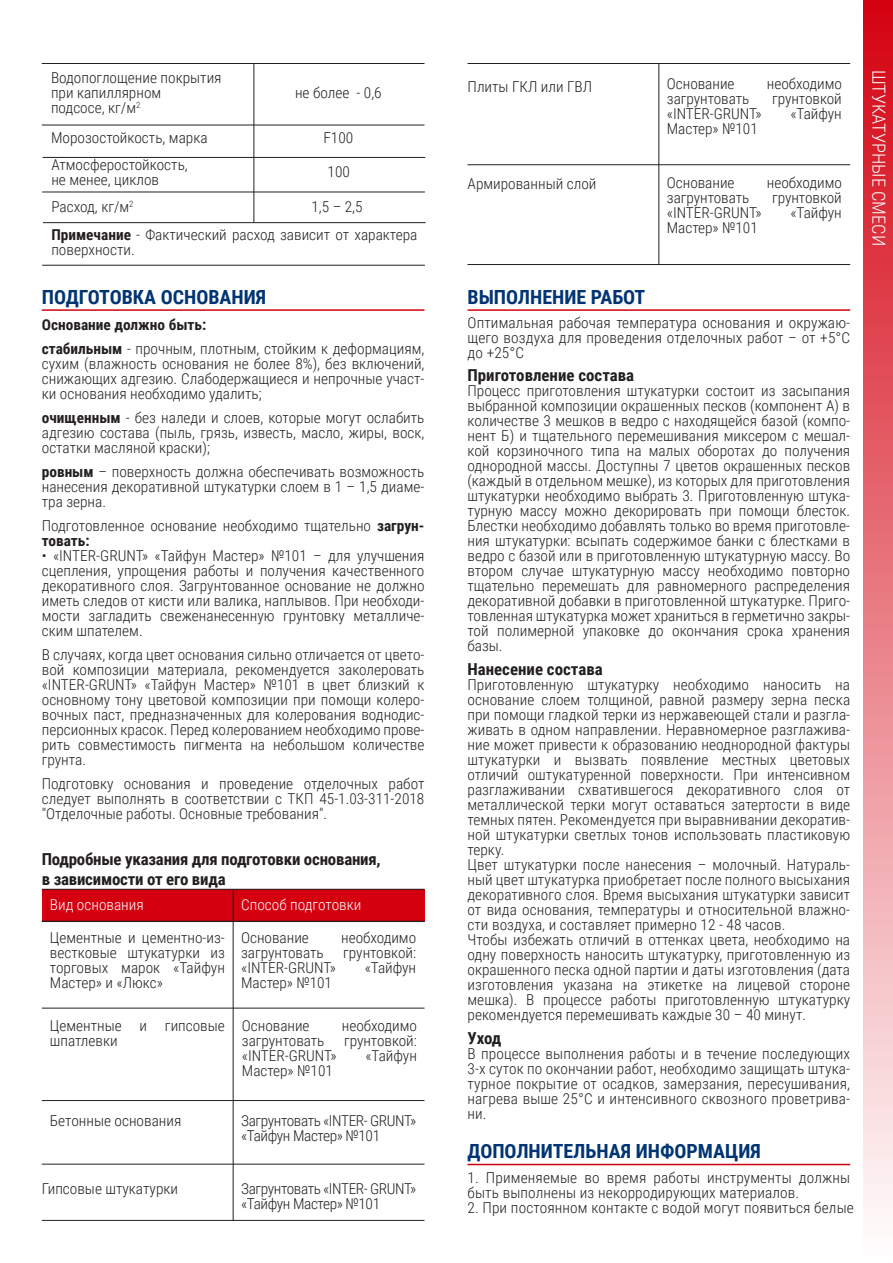
<style>
.page{position:relative;width:893px;height:1263px;background:#fff}
.page>*{position:absolute;margin:0;border:0;box-sizing:border-box;transform-origin:0 0}
.t1{font:700 19.5px "Roboto Condensed";color:#003473}
.t2{font:300 18px "Roboto Condensed";color:#fff}
.t3{font:700 16.5px/19.8px "Roboto Condensed";letter-spacing:-.01em;color:#231f20}
.t4{font:300 15px/15px "Roboto Condensed";color:#231f20;text-align:justify}
.t5{font:300 15px/15px "Roboto Condensed";letter-spacing:-.025em;color:#231f20}
.t6{font:300 15px "Roboto Condensed";color:#fff}
.s1{font-weight:700}
</style>
<div class="page">
<div style="left:863px;top:0;width:30px;height:1263px;background:linear-gradient(to bottom,#d40210,#fff)"></div>
<hr style="left:467px;top:1164px;width:383px;height:1px;background:#d4000f">
<hr style="left:467px;top:309px;width:383px;height:2px;background:#d4000f">
<hr style="left:42px;top:309px;width:382px;height:2px;background:#d4000f">
<hr style="left:467px;top:63px;width:383px;height:1px;background:#231f20">
<hr style="left:659px;top:64px;width:1px;height:200px;background:#231f20">
<hr style="left:467px;top:164px;width:383px;height:1px;background:#231f20">
<hr style="left:467px;top:264px;width:383px;height:1px;background:#231f20">
<hr style="left:254px;top:64px;width:1px;height:158px;background:#231f20">
<hr style="left:42px;top:125px;width:382px;height:1px;background:#231f20">
<hr style="left:42px;top:63px;width:382px;height:1px;background:#231f20">
<hr style="left:43px;top:157px;width:382px;height:1px;background:#231f20">
<hr style="left:42px;top:265px;width:383px;height:1px;background:#231f20">
<hr style="left:42px;top:192px;width:383px;height:1px;background:#231f20">
<hr style="left:43px;top:222px;width:383px;height:1px;background:#231f20">
<div style="left:42px;top:889px;width:211px;height:32px;background:#d4000f"></div>
<div style="left:253px;top:889px;width:171px;height:32px;background:#d4000f"></div>
<hr style="left:42px;top:1008px;width:382px;height:1px;background:#231f20">
<hr style="left:42px;top:921px;width:382px;height:1px;background:#231f20">
<hr style="left:233px;top:889px;width:1px;height:212px;background:#231f20">
<hr style="left:42px;top:889px;width:382px;height:1px;background:#231f20">
<hr style="left:42px;top:1100px;width:382px;height:1px;background:#231f20">
<hr style="left:42px;top:1164px;width:382px;height:1px;background:#231f20">
<hr style="left:42px;top:1220px;width:382px;height:1px;background:#231f20">
<hr style="left:233px;top:1100px;width:1px;height:120px;background:#231f20">
<p class="t4" style="left:51px;top:70px;width:172px;text-align:left">Водопоглощение покрытия при капиллярном<br>подсосе, кг/м<sup>2</sup></p>
<p class="t4" style="left:51px;top:130px;width:158px">Морозостойкость, марка</p>
<p class="t4" style="left:295px;top:85px;width:88px">не более - 0,6</p>
<p class="t4" style="left:323px;top:130px;width:31px">F100</p>
<p class="t4" style="left:51px;top:157px;width:138px">Атмосферостойкость, не менее, циклов</p>
<p class="t4" style="left:328px;top:164px;width:24px">100</p>
<p class="t4" style="left:51px;top:192px;width:368px;line-height:28px;text-indent:260px">1,5 – 2,5<br><span class="s1">Примечание</span> - Фактический расход зависит от характера</p>
<p class="t4" style="left:51px;top:242px;width:85px">поверхности.</p>
<p class="t4" style="left:51px;top:199px;width:84px">Расход, кг/м<sup>2</sup></p>
<h1 class="t1" style="left:42px;top:283px;width:226px">ПОДГОТОВКА ОСНОВАНИЯ</h1>
<p class="t4" style="left:42px;top:312px;width:384px;line-height:24px"><span class="s1">Основание должно быть:<br>стабильным</span> - прочным, плотным, стойким к деформациям,</p>
<p class="t4" style="left:42px;top:355px;width:384px">сухим (влажность основания не более 8%), без включений, снижающих адгезию. Слабодержащиеся и непрочные участ&shy;ки основания необходимо удалить;</p>
<p class="t4" style="left:42px;top:409px;width:384px"><span class="s1">очищенным</span> - без наледи и слоев, которые могут ослабить адгезию состава (пыль, грязь, известь, масло, жиры, воск, остатки масляной краски);</p>
<p class="t4" style="left:42px;top:463px;width:384px"><span class="s1">ровным</span> – поверхность должна обеспечивать возможность нанесения декоративной штукатурки слоем в 1 – 1,5 диаме&shy;тра зерна.</p>
<p class="t4" style="left:42px;top:517px;width:384px">Подготовленное основание необходимо тщательно <span class="s1">загрун&shy;товать:</span></p>
<p class="t4" style="left:42px;top:547px;width:384px">• «INTER-GRUNT» «Тайфун Мастер» №101 – для улучшения сцепления, упрощения работы и получения качественного декоративного слоя. Загрунтованное основание не должно иметь следов от кисти или валика, наплывов. При необходи&shy;мости загладить свеженанесенную грунтовку металличе&shy;ским шпателем.</p>
<p class="t4" style="left:42px;top:646px;width:384px">В случаях, когда цвет основания сильно отличается от цвето&shy;вой композиции материала, рекомендуется заколеровать «INTER-GRUNT» «Тайфун Мастер» №101 в цвет близкий к основному тону цветовой композиции при помощи колеро&shy;вочных паст, предназначенных для колерования воднодис&shy;персионных красок. Перед колерованием необходимо прове&shy;рить совместимость пигмента на небольшом количестве грунта.</p>
<p class="t4" style="left:42px;top:775px;width:384px">Подготовку основания и проведение отделочных работ следует выполнять в соответствии с ТКП 45-1.03-311-2018 "Отделочные работы. Основные требования".</p>
<p class="t3" style="left:42px;top:848px;width:340px">Подробные указания для подготовки основания, в зависимости от его вида</p>
<p class="t6" style="left:50px;top:894px;width:95px">Вид основания</p>
<p class="t6" style="left:241px;top:894px;width:122px">Способ подготовки</p>
<p class="t4" style="left:50px;top:929px;width:176px">Цементные и цементно-из&shy;вестковые штукатурки из торговых марок «Тайфун Мастер» и «Люкс»</p>
<p class="t4" style="left:50px;top:1017px;width:176px">Цементные и гипсовые шпатлевки</p>
<p class="t4" style="left:242px;top:1017px;width:69px">Основание</p>
<p class="t4" style="left:342px;top:1017px;width:77px">необходимо</p>
<p class="t4" style="left:241px;top:929px;width:69px">Основание</p>
<p class="t4" style="left:341px;top:929px;width:77px">необходимо</p>
<p class="t4" style="left:241px;top:944px;width:84px">загрунтовать</p>
<p class="t4" style="left:343px;top:944px;width:74px">грунтовкой:</p>
<p class="t4" style="left:241px;top:959px;width:96px">«INTER-GRUNT»</p>
<p class="t4" style="left:365px;top:959px;width:53px">«Тайфун</p>
<p class="t4" style="left:241px;top:974px;width:92px">Мастер» №101</p>
<p class="t4" style="left:242px;top:1032px;width:84px">загрунтовать</p>
<p class="t4" style="left:344px;top:1032px;width:74px">грунтовкой:</p>
<p class="t4" style="left:242px;top:1047px;width:96px">«INTER-GRUNT»</p>
<p class="t4" style="left:365px;top:1047px;width:53px">«Тайфун</p>
<p class="t4" style="left:242px;top:1062px;width:92px">Мастер» №101</p>
<p class="t4" style="left:50px;top:1113px;width:133px">Бетонные основания</p>
<p class="t4" style="left:42px;top:1180px;width:138px">Гипсовые штукатурки</p>
<p class="t5" style="left:241px;top:1113px;width:176px">Загрунтовать «INTER- GRUNT» «Тайфун Мастер» №101</p>
<p class="t5" style="left:241px;top:1180px;width:176px">Загрунтовать «INTER- GRUNT» «Тайфун Мастер» №101</p>
<p class="t4" style="left:468px;top:79px;width:126px">Плиты ГКЛ или ГВЛ</p>
<p class="t4" style="left:468px;top:176px;width:130px">Армированный слой</p>
<h1 class="t1" style="left:467px;top:283px;width:179px">ВЫПОЛНЕНИЕ РАБОТ</h1>
<p class="t4" style="left:667px;top:76px;width:69px">Основание</p>
<p class="t4" style="left:767px;top:76px;width:77px">необходимо</p>
<p class="t4" style="left:667px;top:91px;width:84px">загрунтовать</p>
<p class="t4" style="left:772px;top:91px;width:71px">грунтовкой</p>
<p class="t4" style="left:667px;top:106px;width:96px">«INTER-GRUNT»</p>
<p class="t4" style="left:790px;top:106px;width:53px">«Тайфун</p>
<p class="t4" style="left:667px;top:121px;width:92px">Мастер» №101</p>
<p class="t4" style="left:667px;top:175px;width:69px">Основание</p>
<p class="t4" style="left:767px;top:175px;width:77px">необходимо</p>
<p class="t4" style="left:667px;top:190px;width:84px">загрунтовать</p>
<p class="t4" style="left:772px;top:190px;width:71px">грунтовкой</p>
<p class="t4" style="left:667px;top:205px;width:96px">«INTER-GRUNT»</p>
<p class="t4" style="left:790px;top:205px;width:53px">«Тайфун</p>
<p class="t4" style="left:667px;top:220px;width:92px">Мастер» №101</p>
<p class="t4" style="left:467px;top:315px;width:384px">Оптимальная рабочая температура основания и окружаю&shy;щего воздуха для проведения отделочных работ – от +5°С до +25°С</p>
<p class="t3" style="left:467px;top:365px;width:168px">Приготовление состава</p>
<p class="t4" style="left:467px;top:383px;width:384px">Процесс приготовления штукатурки состоит из засыпания выбранной композиции окрашенных песков (компонент А) в количестве 3 мешков в ведро с находящейся базой (компо&shy;нент Б) и тщательного перемешивания миксером с мешал&shy;кой корзиночного типа на малых оборотах до получения однородной массы. Доступны 7 цветов окрашенных песков (каждый в отдельном мешке), из которых для приготовления штукатурки необходимо выбрать 3. Приготовленную штука&shy;турную массу можно декорировать при помощи блесток.<br>Блестки необходимо добавлять только во время приготовле&shy;ния штукатурки: всыпать содержимое банки с блестками в ведро с базой или в приготовленную штукатурную массу. Во втором случае штукатурную массу необходимо повторно тщательно перемешать для равномерного распределения декоративной добавки в приготовленной штукатурке. Приго&shy;товленная штукатурка может храниться в герметично закры&shy;той полимерной упаковке до окончания срока хранения базы.</p>
<p class="t3" style="left:467px;top:659px;width:137px">Нанесение состава</p>
<p class="t4" style="left:467px;top:677px;width:384px;text-align:left">Приготовленную штукатурку необходимо наносить на основание слоем толщиной, равной размеру зерна песка при помощи гладкой терки из нержавеющей стали и разгла&shy;живать в одном направлении. Неравномерное разглажива&shy;ние может привести к образованию неоднородной фактуры штукатурки и вызвать появление местных цветовых отличий оштукатуренной поверхности. При интенсивном разглаживании схватившегося декоративного слоя от металлической терки могут оставаться затертости в виде темных пятен. Рекомендуется при выравнивании декоратив&shy;ной штукатурки светлых тонов использовать пластиковую терку.<br>Цвет штукатурки после нанесения – молочный. Натураль&shy;ный цвет штукатурка приобретает после полного высыхания декоративного слоя. Время высыхания штукатурки зависит от вида основания, температуры и относительной влажно&shy;сти воздуха, и составляет примерно 12 - 48 часов.<br>Чтобы избежать отличий в оттенках цвета, необходимо на одну поверхность наносить штукатурку, приготовленную из окрашенного песка одной партии и даты изготовления (дата изготовления указана на этикетке на лицевой стороне мешка). В процессе работы приготовленную штукатурку рекомендуется перемешивать каждые 30 – 40 минут.</p>
<p class="t3" style="left:467px;top:1028px;width:35px">Уход</p>
<p class="t4" style="left:467px;top:1046px;width:384px">В процессе выполнения работы и в течение последующих 3-х суток по окончании работ, необходимо защищать штука&shy;турное покрытие от осадков, замерзания, пересушивания, нагрева выше 25°С и интенсивного сквозного проветрива&shy;ни.</p>
<h1 class="t1" style="left:467px;top:1137px;width:295px">ДОПОЛНИТЕЛЬНАЯ ИНФОРМАЦИЯ</h1>
<p class="t4" style="left:467px;top:1169px;width:384px">1. Применяемые во время работы инструменты должны быть выполнены из некорродирующих материалов.</p>
<p class="t4" style="left:467px;top:1199px;width:388px">2. При постоянном контакте с водой могут появиться белые</p>
<p class="t2" style="left:891px;top:70px;width:177px;rotate:90deg">ШТУКАТУРНЫЕ СМЕСИ</p>
</div>
